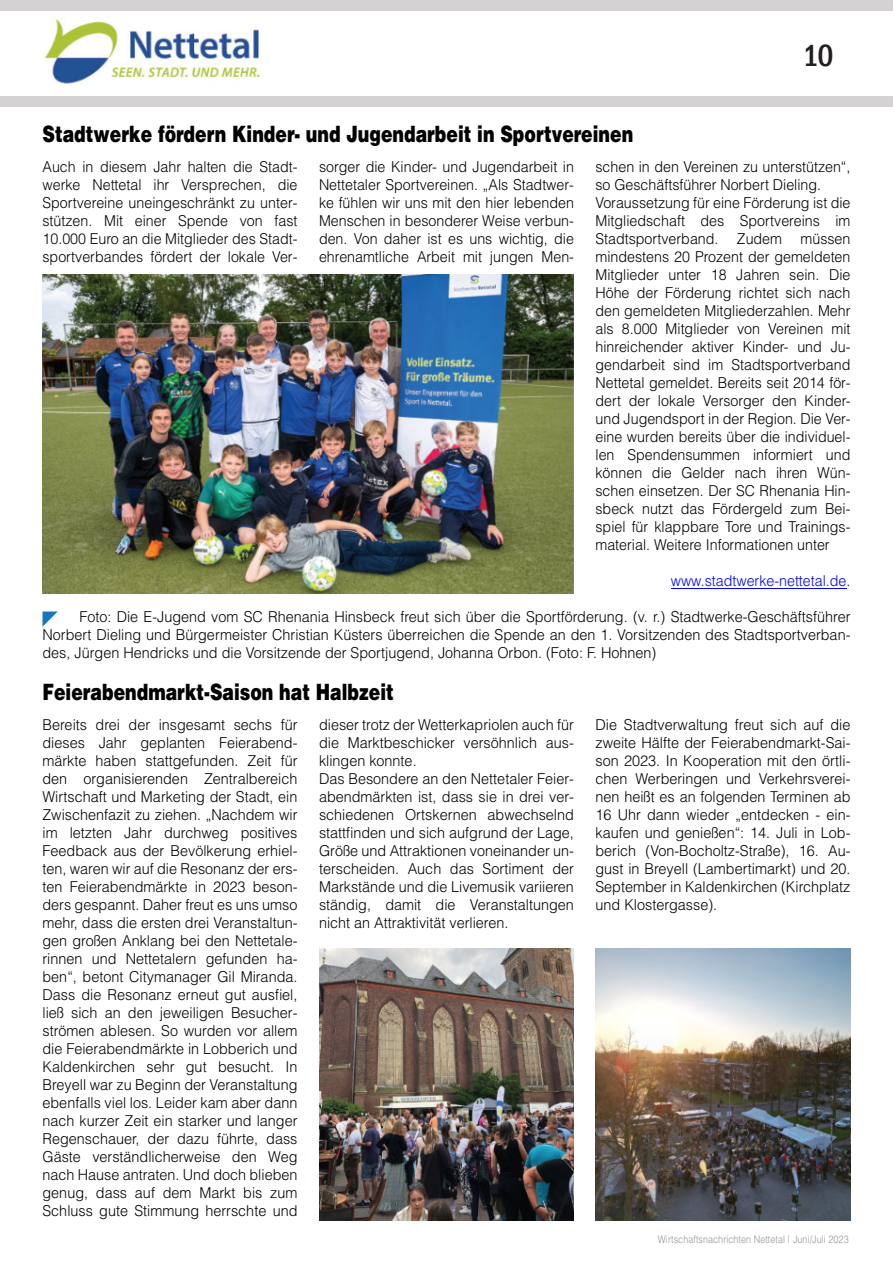
<style>
.page{position:relative;width:893px;height:1263px;background:#fff}
.page>*{position:absolute;margin:0;border:0;box-sizing:border-box;transform-origin:0 0}
.t1{font:500 condensed 31.5px "Franklin Gothic";color:#231f20}
.t2{font:900 22.5px "Helvetica";color:#000;scale:.77 1}
.t3{font:300 15px/18px "Helvetica";color:#000;text-align:justify;scale:.96 1}
.t4{font:300 15px/18px "Helvetica";color:#000;text-align:justify;scale:.95 1}
.t5{font:300 15px "Helvetica";color:#00f;scale:.95 1}
.t6{font:300 10.5px "Helvetica";letter-spacing:.005em;color:#949497;scale:.86 1}
.s1{color:#000}
</style>
<div class="page">
<div style="left:0;top:96px;width:893px;height:11px;background:#d4d2d2"></div>
<img style="left:44px;top:16px;width:216px;height:68px">
<div style="left:0;top:0;width:893px;height:11px;background:#d4d2d2"></div>
<hr style="left:671px;top:588px;width:175px;height:1px;background:#00f">
<svg style="left:43px;top:611px;width:15px;height:15px"></svg>
<img style="left:43px;top:274px;width:531px;height:319px">
<img style="left:595px;top:948px;width:255px;height:272px">
<img style="left:319px;top:948px;width:255px;height:272px">
<h2 class="t2" style="left:43px;top:126px;width:769px">Stadtwerke fördern Kinder- und Jugendarbeit in Sportvereinen</h2>
<h1 class="t1" style="left:802px;top:44px;width:33px">10</h1>
<p class="t4" style="left:43px;top:159px;width:270px">Auch in diesem Jahr halten die Stadt&shy;werke Nettetal ihr Versprechen, die Sportvereine uneingeschränkt zu unter&shy;stützen. Mit einer Spende von fast 10.000 Euro an die Mitglieder des Stadt&shy;sportverbandes fördert der lokale Ver-</p>
<p class="t4" style="left:319px;top:159px;width:270px">sorger die Kinder- und Jugendarbeit in Nettetaler Sportvereinen. „Als Stadtwer&shy;ke fühlen wir uns mit den hier lebenden Menschen in besonderer Weise verbun&shy;den. Von daher ist es uns wichtig, die ehrenamtliche Arbeit mit jungen Men-</p>
<p class="t4" style="left:595px;top:159px;width:270px;text-align:left">schen in den Vereinen zu unterstützen“, so Geschäftsführer Norbert Dieling.<br>Voraussetzung für eine Förderung ist die Mitgliedschaft des Sportvereins im Stadtsportverband. Zudem müssen mindestens 20 Prozent der gemeldeten Mitglieder unter 18 Jahren sein. Die Höhe der Förderung richtet sich nach den gemeldeten Mitgliederzahlen. Mehr als 8.000 Mitglieder von Vereinen mit hinreichender aktiver Kinder- und Ju&shy;gendarbeit sind im Stadtsportverband Nettetal gemeldet. Bereits seit 2014 för&shy;dert der lokale Versorger den Kinder&shy;und Jugendsport in der Region. Die Ver&shy;eine wurden bereits über die individuel&shy;len Spendensummen informiert und können die Gelder nach ihren Wün&shy;schen einsetzen. Der SC Rhenania Hin&shy;sbeck nutzt das Fördergeld zum Bei&shy;spiel für klappbare Tore und Trainings&shy;material. Weitere Informationen unter</p>
<p class="t5" style="left:671px;top:575px;width:191px">www.stadtwerke-nettetal.de<span class="s1">.</span></p>
<p class="t3" style="left:43px;top:609px;width:843px;text-indent:37px">Foto: Die E-Jugend vom SC Rhenania Hinsbeck freut sich über die Sportförderung. (v. r.) Stadtwerke-Geschäftsführer Norbert Dieling und Bürgermeister Christian Küsters überreichen die Spende an den 1. Vorsitzenden des Stadtsportverban&shy;des, Jürgen Hendricks und die Vorsitzende der Sportjugend, Johanna Orbon. (Foto: F. Hohnen)</p>
<h2 class="t2" style="left:43px;top:683px;width:458px">Feierabendmarkt-Saison hat Halbzeit</h2>
<p class="t3" style="left:43px;top:717px;width:267px">Bereits drei der insgesamt sechs für dieses Jahr geplanten Feierabend&shy;märkte haben stattgefunden. Zeit für den organisierenden Zentralbereich Wirtschaft und Marketing der Stadt, ein Zwischenfazit zu ziehen. „Nachdem wir im letzten Jahr durchweg positives Feedback aus der Bevölkerung erhiel&shy;ten, waren wir auf die Resonanz der ers&shy;ten Feierabendmärkte in 2023 beson&shy;ders gespannt. Daher freut es uns umso mehr, dass die ersten drei Veranstaltun&shy;gen großen Anklang bei den Nettetale&shy;rinnen und Nettetalern gefunden ha&shy;ben“, betont Citymanager Gil Miranda.<br>Dass die Resonanz erneut gut ausfiel, ließ sich an den jeweiligen Besucher&shy;strömen ablesen. So wurden vor allem die Feierabendmärkte in Lobberich und Kaldenkirchen sehr gut besucht. In Breyell war zu Beginn der Veranstaltung ebenfalls viel los. Leider kam aber dann nach kurzer Zeit ein starker und langer Regenschauer, der dazu führte, dass Gäste verständlicherweise den Weg nach Hause antraten. Und doch blieben genug, dass auf dem Markt bis zum Schluss gute Stimmung herrschte und</p>
<p class="t3" style="left:319px;top:717px;width:267px;text-align:left">dieser trotz der Wetterkapriolen auch für die Marktbeschicker versöhnlich aus&shy;klingen konnte.<br>Das Besondere an den Nettetaler Feier&shy;abendmärkten ist, dass sie in drei ver&shy;schiedenen Ortskernen abwechselnd stattfinden und sich aufgrund der Lage, Größe und Attraktionen voneinander un&shy;terscheiden. Auch das Sortiment der Markstände und die Livemusik variieren ständig, damit die Veranstaltungen nicht an Attraktivität verlieren.</p>
<p class="t3" style="left:595px;top:717px;width:267px">Die Stadtverwaltung freut sich auf die zweite Hälfte der Feierabendmarkt-Sai&shy;son 2023. In Kooperation mit den örtli&shy;chen Werberingen und Verkehrsverei&shy;nen heißt es an folgenden Terminen ab 16 Uhr dann wieder „entdecken - ein&shy;kaufen und genießen“: 14. Juli in Lob&shy;berich (Von-Bocholtz-Straße), 16. Au&shy;gust in Breyell (Lambertimarkt) und 20.<br>September in Kaldenkirchen (Kirchplatz und Klostergasse).</p>
<p class="t6" style="left:658px;top:1235px;width:223px">Wirtschaftsnachrichten Nettetal | Juni/Juli 2023</p>
</div>
